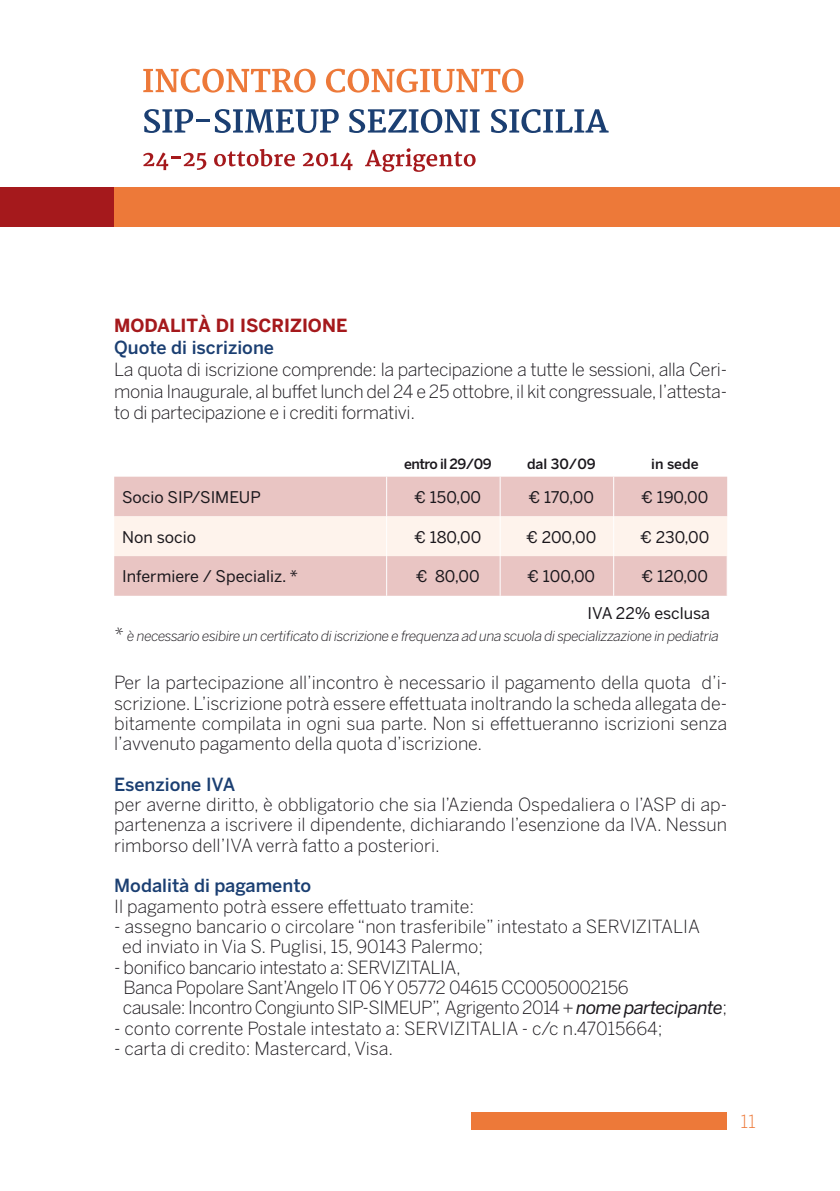
<style>
.page{position:relative;width:840px;height:1191px;background:#fff}
.page>*{position:absolute;margin:0;border:0;box-sizing:border-box;transform-origin:0 0}
.t1{font:300 18px/20.4px "Benton Sans";letter-spacing:-.01em;color:#1a171c;text-align:justify}
.t2{font:300 18px/20.4px "Benton Sans";letter-spacing:-.03em;color:#1a171c}
.t3{font:500 18px "Benton Sans";color:#1b3f72}
.t4{font:700 18px "Benton Sans";color:#a5191c}
.t5{font:300 18px "Benton Sans";color:#ed7939}
.t6{font:16px "Benton Sans";color:#1a171c}
.t7{font:italic 300 14px "Benton Sans";letter-spacing:-.03em;color:#1a171c}
.t8{font:500 14px "Benton Sans";letter-spacing:-.01em;color:#1a171c}
.t9{font:500 14px "Benton Sans";letter-spacing:-.04em;color:#1a171c}
.s1{font-size:18px}
.s2{font-weight:400;font-style:italic}
</style>
<div class="page">
<div style="left:471px;top:1112px;width:255px;height:17px;background:#ed7939"></div>
<svg style="left:143px;top:69px;width:172px;height:24px"></svg>
<svg style="left:326px;top:69px;width:197px;height:24px"></svg>
<svg style="left:144px;top:109px;width:49px;height:24px"></svg>
<hr style="left:196px;top:119px;width:14px;height:3px;background:#1b3f72">
<svg style="left:215px;top:109px;width:123px;height:24px"></svg>
<svg style="left:349px;top:109px;width:130px;height:24px"></svg>
<svg style="left:491px;top:109px;width:117px;height:24px"></svg>
<svg style="left:143px;top:153px;width:63px;height:17px"></svg>
<svg style="left:214px;top:149px;width:81px;height:17px"></svg>
<svg style="left:302px;top:153px;width:50px;height:17px"></svg>
<svg style="left:365px;top:148px;width:110px;height:24px"></svg>
<div style="left:113px;top:188px;width:726px;height:39px;background:#ed7939"></div>
<div style="left:0;top:188px;width:113px;height:39px;background:#a5191c"></div>
<div style="left:114px;top:477px;width:612px;height:119px;background:#e9c5c3"></div>
<div style="left:114px;top:516px;width:612px;height:40px;background:#fef3ec"></div>
<hr style="left:613px;top:477px;width:1px;height:39px;background:#fff">
<hr style="left:613px;top:516px;width:1px;height:40px;background:#fff">
<hr style="left:499px;top:477px;width:1px;height:39px;background:#fff">
<hr style="left:499px;top:516px;width:1px;height:40px;background:#fff">
<hr style="left:386px;top:477px;width:1px;height:39px;background:#fff">
<hr style="left:386px;top:516px;width:1px;height:40px;background:#fff">
<hr style="left:386px;top:556px;width:1px;height:40px;background:#fff">
<hr style="left:499px;top:556px;width:1px;height:40px;background:#fff">
<hr style="left:613px;top:556px;width:1px;height:40px;background:#fff">
<p class="t4" style="left:114px;top:314px;width:234px">MODALITÀ DI ISCRIZIONE</p>
<p class="t3" style="left:114px;top:336px;width:161px">Quote di iscrizione</p>
<p class="t1" style="left:114px;top:358px;width:614px;line-height:22px">La quota di iscrizione comprende: la partecipazione a tutte le sessioni, alla Ceri&shy;monia Inaugurale, al buffet lunch del 24 e 25 ottobre, il kit congressuale, l’attesta&shy;to di partecipazione e i crediti formativi.</p>
<p class="t9" style="left:404px;top:455px;width:89px">entro il 29/09</p>
<p class="t8" style="left:526px;top:455px;width:70px">dal 30/09</p>
<p class="t8" style="left:651px;top:455px;width:49px">in sede</p>
<p class="t6" style="left:122px;top:487px;width:140px">Socio SIP/SIMEUP</p>
<p class="t6" style="left:414px;top:487px;width:68px">€ 150,00</p>
<p class="t6" style="left:528px;top:487px;width:67px">€ 170,00</p>
<p class="t6" style="left:641px;top:487px;width:68px">€ 190,00</p>
<p class="t6" style="left:122px;top:527px;width:75px">Non socio</p>
<p class="t6" style="left:414px;top:527px;width:68px">€ 180,00</p>
<p class="t6" style="left:526px;top:527px;width:71px">€ 200,00</p>
<p class="t6" style="left:640px;top:527px;width:71px">€ 230,00</p>
<p class="t6" style="left:122px;top:567px;width:177px">Infermiere / Specializ. *</p>
<p class="t6" style="left:416px;top:567px;width:65px">€ 80,00</p>
<p class="t6" style="left:527px;top:567px;width:69px">€ 100,00</p>
<p class="t6" style="left:641px;top:567px;width:68px">€ 120,00</p>
<p class="t6" style="left:587px;top:603px;width:124px">IVA 22% esclusa</p>
<p class="t7" style="left:114px;top:627px;width:606px"><span class="s1">*</span> è necessario esibire un certificato di iscrizione e frequenza ad una scuola di specializzazione in pediatria</p>
<p class="t1" style="left:114px;top:672px;width:614px">Per la partecipazione all’incontro è necessario il pagamento della quota d’i&shy;scrizione. L’iscrizione potrà essere effettuata inoltrando la scheda allegata de&shy;bitamente compilata in ogni sua parte. Non si effettueranno iscrizioni senza l’avvenuto pagamento della quota d’iscrizione.</p>
<p class="t3" style="left:114px;top:773px;width:123px">Esenzione IVA</p>
<p class="t1" style="left:114px;top:794px;width:614px">per averne diritto, è obbligatorio che sia l’Azienda Ospedaliera o l’ASP di ap&shy;partenenza a iscrivere il dipendente, dichiarando l’esenzione da IVA. Nessun rimborso dell’IVA verrà fatto a posteriori.</p>
<p class="t3" style="left:114px;top:875px;width:198px">Modalità di pagamento</p>
<p class="t1" style="left:114px;top:895px;width:361px">Il pagamento potrà essere effettuato tramite:</p>
<p class="t1" style="left:122px;top:916px;width:579px;text-indent:-8px">- assegno bancario o circolare “non trasferibile” intestato a SERVIZITALIA ed inviato in Via S. Puglisi, 15, 90143 Palermo;</p>
<p class="t2" style="left:123px;top:956px;width:605px;text-indent:-9px">- bonifico bancario intestato a: SERVIZITALIA,<br>Banca Popolare Sant’Angelo IT 06 Y 05772 04615 CC0050002156<br>causale: Incontro Congiunto SIP-SIMEUP”, Agrigento 2014 + <span class="s2">nome partecipante</span>;</p>
<p class="t1" style="left:114px;top:1017px;width:549px">- conto corrente Postale intestato a: SERVIZITALIA - c/c n.47015664;</p>
<p class="t1" style="left:114px;top:1038px;width:280px">- carta di credito: Mastercard, Visa.</p>
<p class="t5" style="left:740px;top:1110px;width:17px">11</p>
</div>
